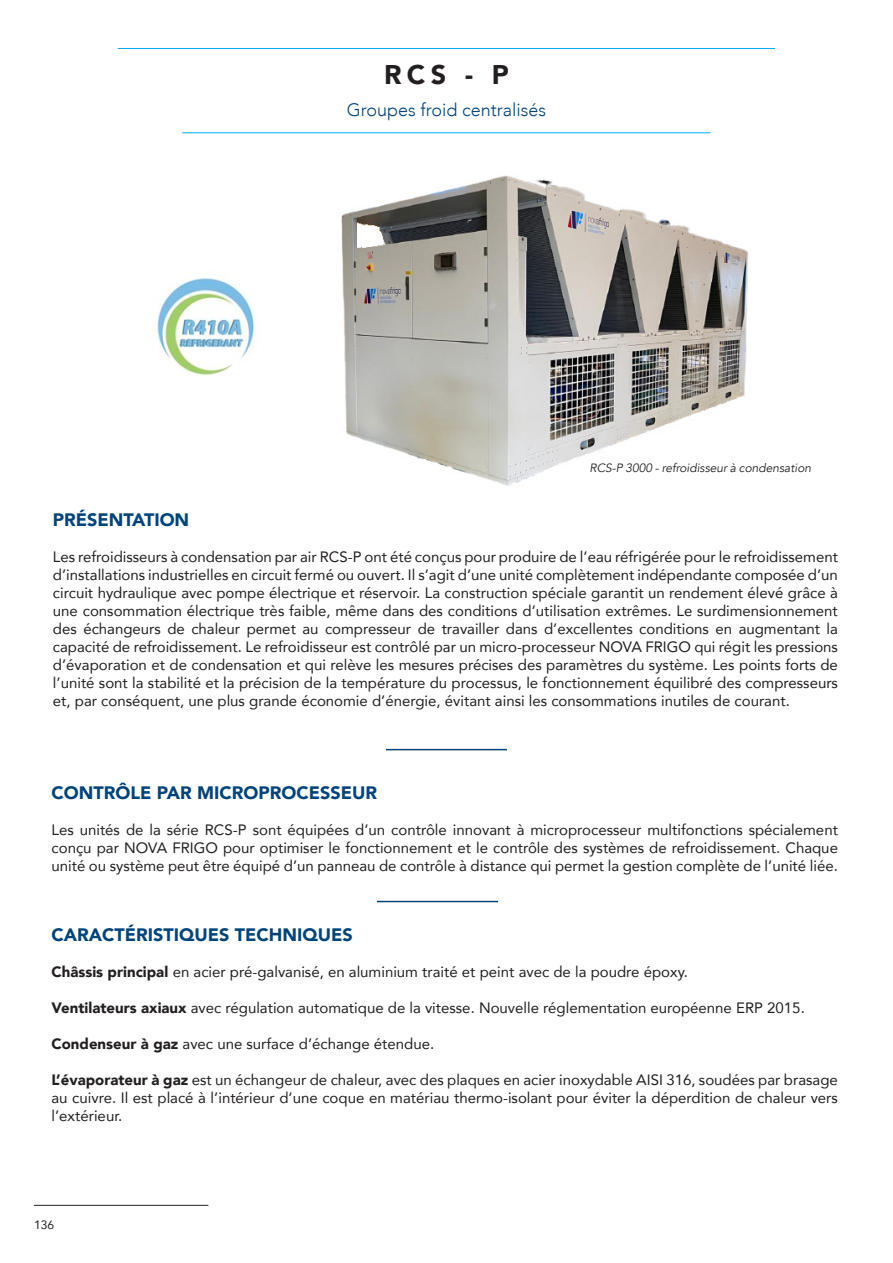
<style>
.page{position:relative;width:893px;height:1263px;background:#fff}
.page>*{position:absolute;margin:0;border:0;box-sizing:border-box;transform-origin:0 0}
.t1{font:900 27px "Avenir";color:#231f20}
.Texte{font:900 18px "Avenir";color:#00447b}
.Texte-2{font:300 18px "Avenir";color:#00447b}
.Texte-3{font:15px/18px "Avenir";color:#231f20;text-align:justify}
.Texte-4{font:italic 12px "Avenir";color:#231f20}
.t2{font:12px "Avenir";color:#231f20}
.s1{font-weight:900}
</style>
<div class="page">
<hr style="left:118px;top:48px;width:657px;height:1px;background:#00aeef">
<hr style="left:182px;top:133px;width:529px;height:1px;background:#00aeef">
<img style="left:341px;top:175px;width:408px;height:311px">
<hr style="left:34px;top:1205px;width:174px;height:1px;background:#231f20">
<hr style="left:386px;top:749px;width:121px;height:1px;background:#00447b">
<hr style="left:377px;top:901px;width:121px;height:1px;background:#00447b">
<img style="left:157px;top:277px;width:97px;height:99px">
<p class="t1" style="left:384px;top:51px;width:126px">RCS - P</p>
<p class="Texte-2" style="left:347px;top:99px;width:201px">Groupes froid centralisés</p>
<p class="Texte-4" style="left:590px;top:461px;width:223px">RCS-P 3000 - refroidisseur à condensation</p>
<p class="Texte" style="left:53px;top:504px;width:138px">PRÉSENTATION</p>
<p class="Texte-3" style="left:53px;top:547px;width:787px">Les refroidisseurs à condensation par air RCS-P ont été conçus pour produire de l’eau réfrigérée pour le refroidissement d’installations industrielles en circuit fermé ou ouvert. Il s’agit d’une unité complètement indépendante composée d’un circuit hydraulique avec pompe électrique et réservoir. La construction spéciale garantit un rendement élevé grâce à une consommation électrique très faible, même dans des conditions d’utilisation extrêmes. Le surdimensionnement des échangeurs de chaleur permet au compresseur de travailler dans d’excellentes conditions en augmentant la capacité de refroidissement. Le refroidisseur est contrôlé par un micro-processeur NOVA FRIGO qui régit les pressions d’évaporation et de condensation et qui relève les mesures précises des paramètres du système. Les points forts de l’unité sont la stabilité et la précision de la température du processus, le fonctionnement équilibré des compresseurs et, par conséquent, une plus grande économie d’énergie, évitant ainsi les consommations inutiles de courant.</p>
<p class="Texte" style="left:52px;top:777px;width:327px">CONTRÔLE PAR MICROPROCESSEUR</p>
<p class="Texte-3" style="left:52px;top:820px;width:788px">Les unités de la série RCS-P sont équipées d’un contrôle innovant à microprocesseur multifonctions spécialement conçu par NOVA FRIGO pour optimiser le fonctionnement et le contrôle des systèmes de refroidissement. Chaque unité ou système peut être équipé d’un panneau de contrôle à distance qui permet la gestion complète de l’unité liée.</p>
<p class="Texte" style="left:52px;top:919px;width:303px">CARACTÉRISTIQUES TECHNIQUES</p>
<p class="Texte-3" style="left:52px;top:962px;width:638px"><span class="s1">Châssis principal</span> en acier pré-galvanisé, en aluminium traité et peint avec de la poudre époxy.</p>
<p class="Texte-3" style="left:52px;top:998px;width:755px"><span class="s1">Ventilateurs axiaux</span> avec régulation automatique de la vitesse. Nouvelle réglementation européenne ERP 2015.</p>
<p class="Texte-3" style="left:52px;top:1034px;width:384px"><span class="s1">Condenseur à gaz</span> avec une surface d’échange étendue.</p>
<p class="Texte-3" style="left:52px;top:1070px;width:788px"><span class="s1">L’évaporateur à gaz</span> est un échangeur de chaleur, avec des plaques en acier inoxydable AISI 316, soudées par brasage au cuivre. Il est placé à l’intérieur d’une coque en matériau thermo-isolant pour éviter la déperdition de chaleur vers l’extérieur.</p>
<p class="t2" style="left:34px;top:1215px;width:22px">136</p>
</div>
